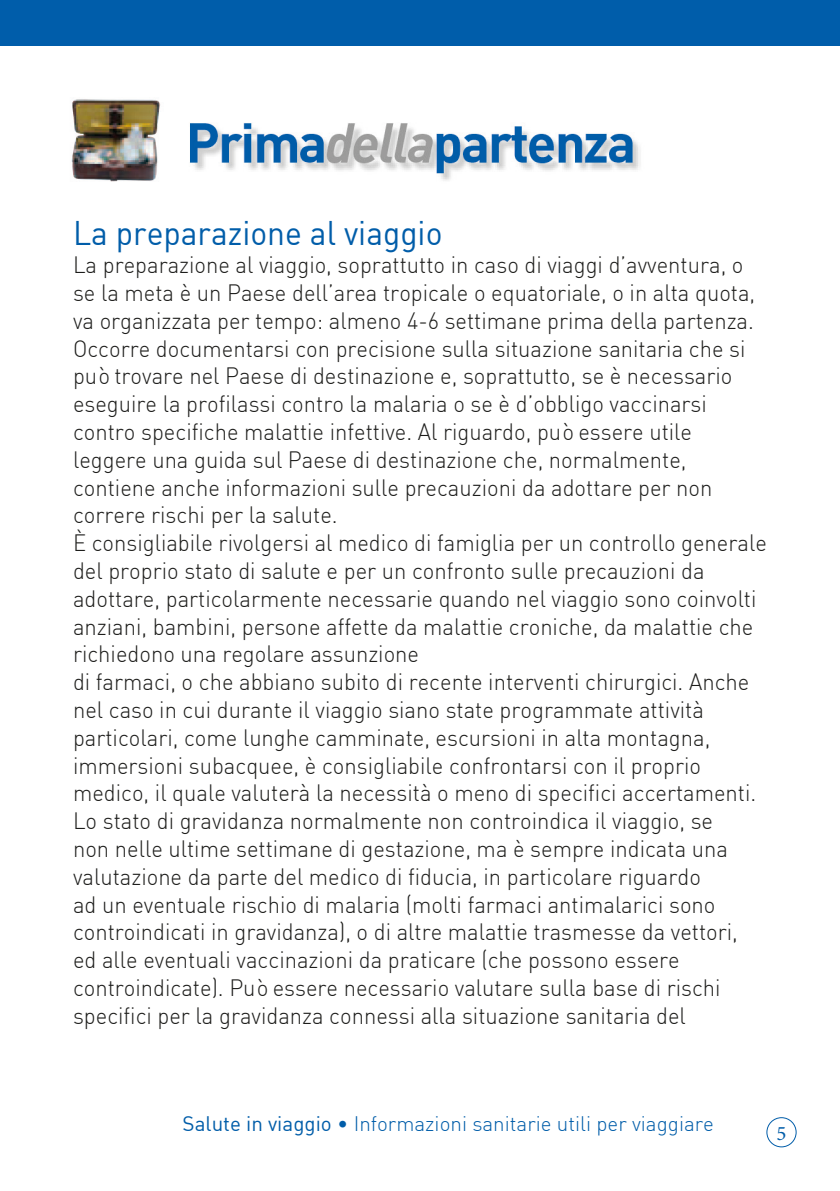
<style>
.page{position:relative;width:840px;height:1191px;background:#fff}
.page>*{position:absolute;margin:0;border:0;box-sizing:border-box;transform-origin:0 0}
.t1{font:33.4px "DIN";color:#005da9;scale:.95 1}
.t2{font:300 23.2px/27.8px "DIN";color:#1d1d1b;scale:.95 1}
.t3{font:300 20.6px "DIN";color:#005da9}
.t4{font:20.6px "Minion Pro";color:#005da9}
.s1{font-weight:400}
</style>
<div class="page">
<div style="left:766px;top:1117px;width:30px;height:30px;border:1px solid #005da9;border-radius:50%"></div>
<img style="left:71px;top:99px;width:570px;height:83px">
<div style="left:0;top:0;width:839px;height:45px;background:#005daa"></div>
<h1 class="t1" style="left:73px;top:212px;width:390px">La preparazione al viaggio</h1>
<p class="t2" style="left:73px;top:251px;width:731px">La preparazione al viaggio, soprattutto in caso di viaggi d’avventura, o se la meta è un Paese dell’area tropicale o equatoriale, o in alta quota, va organizzata per tempo: almeno 4-6 settimane prima della partenza.<br>Occorre documentarsi con precisione sulla situazione sanitaria che si può trovare nel Paese di destinazione e, soprattutto, se è necessario eseguire la profilassi contro la malaria o se è d’obbligo vaccinarsi contro specifiche malattie infettive. Al riguardo, può essere utile leggere una guida sul Paese di destinazione che, normalmente, contiene anche informazioni sulle precauzioni da adottare per non correre rischi per la salute.<br>È consigliabile rivolgersi al medico di famiglia per un controllo generale del proprio stato di salute e per un confronto sulle precauzioni da adottare, particolarmente necessarie quando nel viaggio sono coinvolti anziani, bambini, persone affette da malattie croniche, da malattie che richiedono una regolare assunzione<br>di farmaci, o che abbiano subito di recente interventi chirurgici. Anche nel caso in cui durante il viaggio siano state programmate attività particolari, come lunghe camminate, escursioni in alta montagna, immersioni subacquee, è consigliabile confrontarsi con il proprio medico, il quale valuterà la necessità o meno di specifici accertamenti.<br>Lo stato di gravidanza normalmente non controindica il viaggio, se<br>non nelle ultime settimane di gestazione, ma è sempre indicata una valutazione da parte del medico di fiducia, in particolare riguardo<br>ad un eventuale rischio di malaria (molti farmaci antimalarici sono controindicati in gravidanza), o di altre malattie trasmesse da vettori, ed alle eventuali vaccinazioni da praticare (che possono essere controindicate). Può essere necessario valutare sulla base di rischi specifici per la gravidanza connessi alla situazione sanitaria del</p>
<p class="t3" style="left:182px;top:1110px;width:532px"><span class="s1">Salute in viaggio</span> • Informazioni sanitarie utili per viaggiare</p>
<p class="t4" style="left:776px;top:1119px;width:11px">5</p>
</div>
